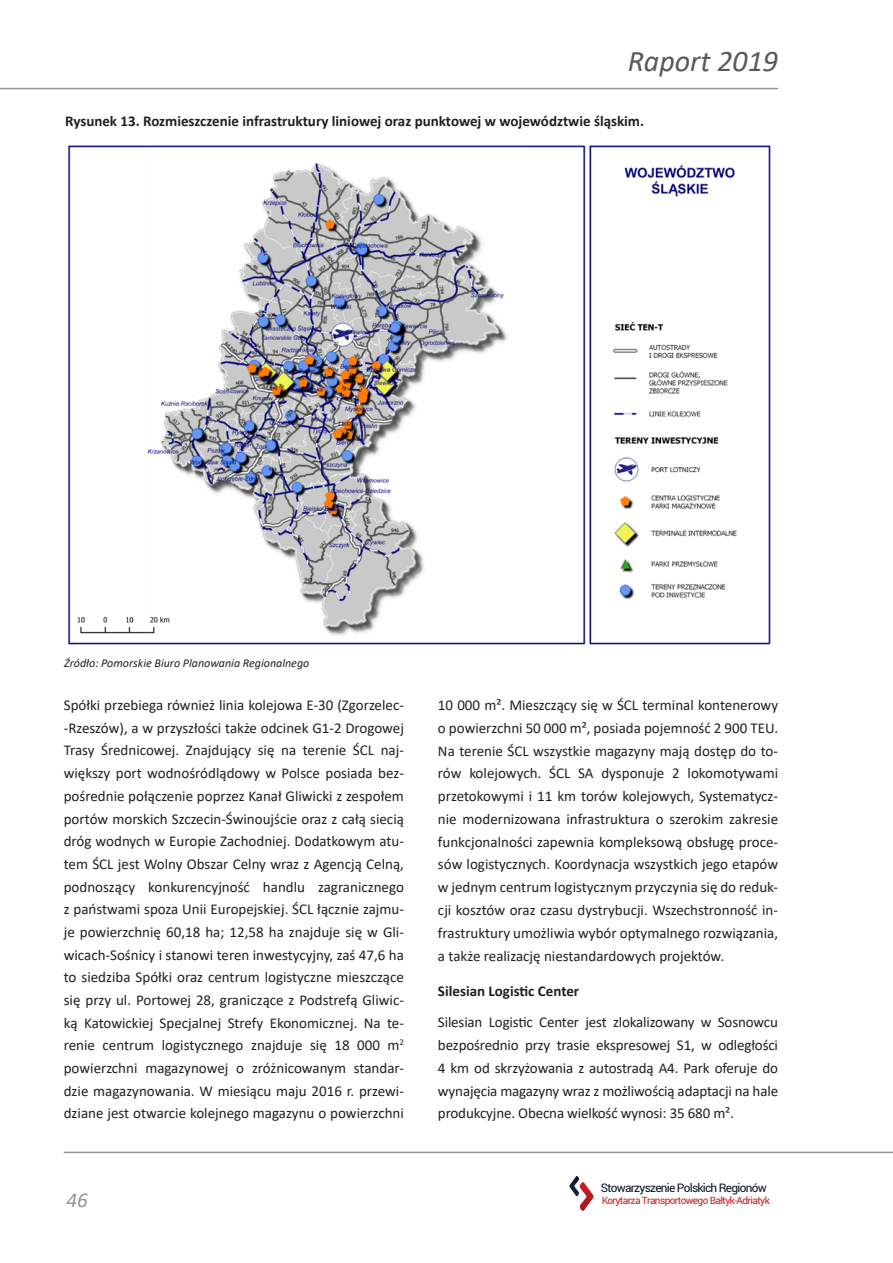
<style>
.page{position:relative;width:893px;height:1263px;background:#fff}
.page>*{position:absolute;margin:0;border:0;box-sizing:border-box;transform-origin:0 0}
.t1{font:italic 30px "Calibri";color:#57585a}
.t2{font:italic 21px "Calibri";color:#939598}
.Normalny{font:15px/22.6px "Calibri";letter-spacing:-.005em;color:#231f20;text-align:justify}
.Legenda_Tytuł_tabeli{font:700 15px "Calibri";color:#231f20}
.Srodtytul{font:700 15px "Calibri";color:#231f20}
.źródło{font:italic 12px "Calibri";color:#231f20}
.t3{font:11.85px "Roboto";letter-spacing:-.06em;color:#071420}
.t4{font:10.05px "Roboto";letter-spacing:-.06em;color:#c61b21}
</style>
<div class="page">
<hr style="left:64px;top:1152px;width:829px;height:1px;background:#939598">
<hr style="left:0;top:88px;width:778px;height:1px;background:#939598">
<svg style="left:569px;top:1176px;width:25px;height:35px"></svg>
<img style="left:68px;top:145px;width:703px;height:500px">
<h1 class="t1" style="left:628px;top:40px;width:152px">Raport 2019</h1>
<p class="Legenda_Tytuł_tabeli" style="left:65px;top:110px;width:581px">Rysunek 13. Rozmieszczenie infrastruktury liniowej oraz punktowej w województwie śląskim.</p>
<p class="źródło" style="left:64px;top:654px;width:247px">Źródło: Pomorskie Biuro Planowania Regionalnego</p>
<p class="Normalny" style="left:64px;top:693px;width:342px">Spółki przebiega również linia kolejowa E-30 (Zgorzelec--Rzeszów), a w przyszłości także odcinek G1-2 Drogowej Trasy Średnicowej. Znajdujący się na terenie ŚCL naj&shy;większy port wodnośródlądowy w Polsce posiada bez&shy;pośrednie połączenie poprzez Kanał Gliwicki z zespołem portów morskich Szczecin-Świnoujście oraz z całą siecią dróg wodnych w Europie Zachodniej. Dodatkowym atu&shy;tem ŚCL jest Wolny Obszar Celny wraz z Agencją Celną, podnoszący konkurencyjność handlu zagranicznego z państwami spoza Unii Europejskiej. ŚCL łącznie zajmu&shy;je powierzchnię 60,18 ha; 12,58 ha znajduje się w Gli&shy;wicach-Sośnicy i stanowi teren inwestycyjny, zaś 47,6 ha to siedziba Spółki oraz centrum logistyczne mieszczące się przy ul. Portowej 28, graniczące z Podstrefą Gliwic&shy;ką Katowickiej Specjalnej Strefy Ekonomicznej. Na te&shy;renie centrum logistycznego znajduje się 18 000 m<sup>2 </sup>powierzchni magazynowej o zróżnicowanym standar&shy;dzie magazynowania. W miesiącu maju 2016 r. przewi&shy;dziane jest otwarcie kolejnego magazynu o powierzchni</p>
<p class="Normalny" style="left:438px;top:693px;width:342px">10 000 m². Mieszczący się w ŚCL terminal kontenerowy o powierzchni 50 000 m², posiada pojemność 2 900 TEU.<br>Na terenie ŚCL wszystkie magazyny mają dostęp do to&shy;rów kolejowych. ŚCL SA dysponuje 2 lokomotywami przetokowymi i 11 km torów kolejowych, Systematycz&shy;nie modernizowana infrastruktura o szerokim zakresie funkcjonalności zapewnia kompleksową obsługę proce&shy;sów logistycznych. Koordynacja wszystkich jego etapów w jednym centrum logistycznym przyczynia się do reduk&shy;cji kosztów oraz czasu dystrybucji. Wszechstronność in&shy;frastruktury umożliwia wybór optymalnego rozwiązania, a także realizację niestandardowych projektów.</p>
<p class="Srodtytul" style="left:438px;top:980px;width:143px">Silesian Logistic Center</p>
<p class="Normalny" style="left:438px;top:1010px;width:342px">Silesian Logistic Center jest zlokalizowany w Sosnowcu bezpośrednio przy trasie ekspresowej S1, w odległości 4 km od skrzyżowania z autostradą A4. Park oferuje do wynajęcia magazyny wraz z możliwością adaptacji na hale produkcyjne. Obecna wielkość wynosi: 35 680 m².</p>
<h2 class="t2" style="left:67px;top:1185px;width:23px">46</h2>
<p class="t3" style="left:601px;top:1180px;width:167px">Stowarzyszenie Polskich Regionów</p>
<p class="t4" style="left:602px;top:1194px;width:170px">Korytarza Transportowego Bałtyk-Adriatyk</p>
</div>
